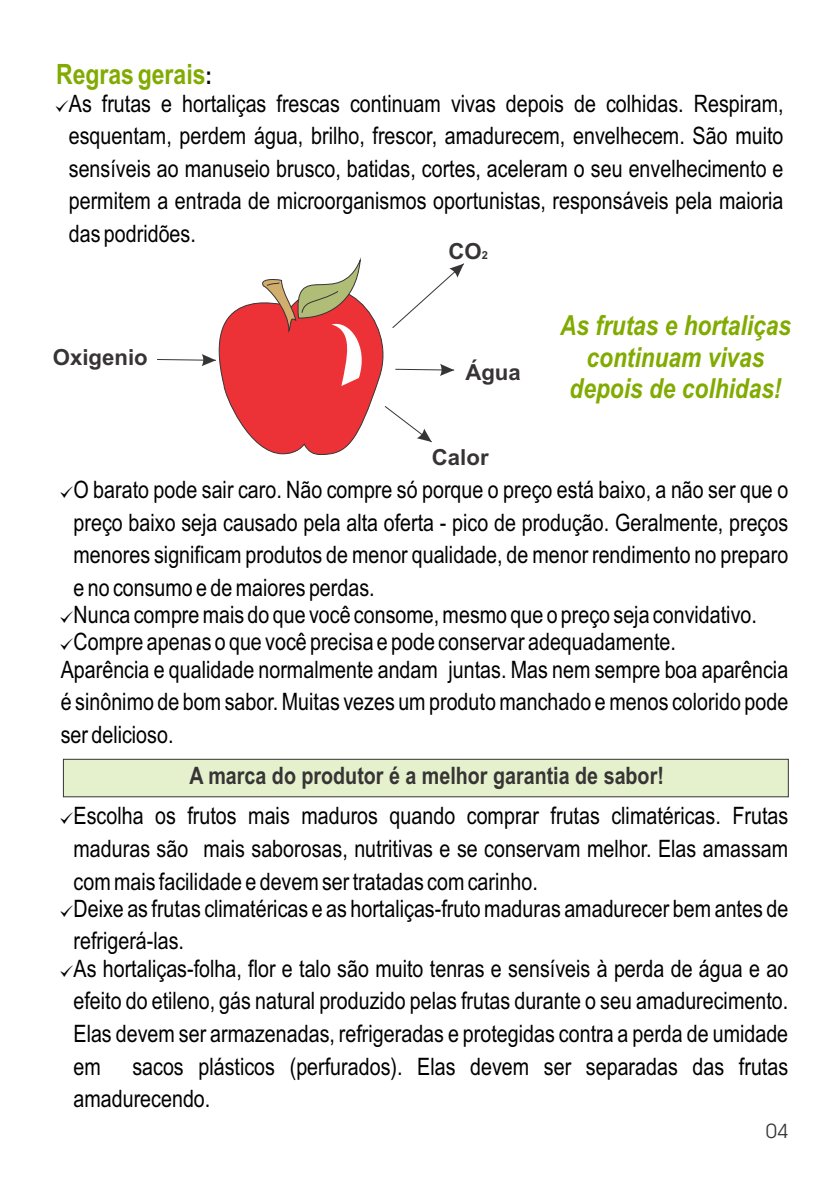
<style>
.page{position:relative;width:840px;height:1191px;background:#fff}
.page>*{position:absolute;margin:0;border:0;box-sizing:border-box;transform-origin:0 0}
.t1{font:700 28px "Arial Narrow";color:#81ab00}
.t2{font:italic 700 27.6px/31.8px "Arial Narrow";color:#81ab00;text-align:center}
.t3{font:24px/32.6px "Arial Narrow";color:#000;text-align:justify}
.t4{font:700 24px "Arial Narrow";color:#373435}
.t5{font:700 22.2px "Arial";color:#373435}
.t6{font:20px "Avant Garde IT Cby BT";color:#373435}
.s1{font-size:24px;color:#000}
.s2{font-size:11px}
</style>
<div class="page">
<div style="left:63px;top:759px;width:725px;height:38px;background:#e5f1cc"></div>
<svg style="left:157px;top:257px;width:307px;height:198px"></svg>
<p class="t1" style="left:56px;top:63px;width:157px">Regras gerais<span class="s1">:</span></p>
<p class="t3" style="left:69px;top:89px;width:715px">As frutas e hortaliças frescas continuam vivas depois de colhidas. Respiram, esquentam, perdem água, brilho, frescor, amadurecem, envelhecem. São muito sensíveis ao manuseio brusco, batidas, cortes, aceleram o seu envelhecimento e permitem a entrada de microorganismos oportunistas, responsáveis pela maioria das podridões.</p>
<p class="t5" style="left:448px;top:243px;width:41px">CO<span class="s2">2</span></p>
<p class="t5" style="left:53px;top:349px;width:96px">Oxigenio</p>
<p class="t5" style="left:465px;top:364px;width:57px">Água</p>
<p class="t5" style="left:431px;top:449px;width:58px">Calor</p>
<p class="t2" style="left:559px;top:312px;width:232px">As frutas e hortaliças continuam vivas depois de colhidas!</p>
<p class="t3" style="left:73px;top:475px;width:715px">O barato pode sair caro. Não compre só porque o preço está baixo, a não ser que o preço baixo seja causado pela alta oferta - pico de produção. Geralmente, preços menores significam produtos de menor qualidade, de menor rendimento no preparo e no consumo e de maiores perdas.</p>
<p class="t3" style="left:73px;top:601px;width:684px">Nunca compre mais do que você consome, mesmo que o preço seja convidativo.</p>
<p class="t3" style="left:73px;top:628px;width:603px">Compre apenas o que você precisa e pode conservar adequadamente.</p>
<p class="t3" style="left:61px;top:655px;width:728px">Aparência e qualidade normalmente andam juntas. Mas nem sempre boa aparência</p>
<p class="t3" style="left:61px;top:687px;width:728px">é sinônimo de bom sabor. Muitas vezes um produto manchado e menos colorido pode ser delicioso.</p>
<p class="t4" style="left:189px;top:766px;width:475px">A marca do produtor é a melhor garantia de sabor!</p>
<p class="t3" style="left:73px;top:802px;width:715px">Escolha os frutos mais maduros quando comprar frutas climatéricas. Frutas maduras são mais saborosas, nutritivas e se conservam melhor. Elas amassam com mais facilidade e devem ser tratadas com carinho.</p>
<p class="t3" style="left:73px;top:894px;width:715px">Deixe as frutas climatéricas e as hortaliças-fruto maduras amadurecer bem antes de refrigerá-las.</p>
<p class="t3" style="left:73px;top:954px;width:715px">As hortaliças-folha, flor e talo são muito tenras e sensíveis à perda de água e ao efeito do etileno, gás natural produzido pelas frutas durante o seu amadurecimento.<br>Elas devem ser armazenadas, refrigeradas e protegidas contra a perda de umidade em</p>
<p class="t3" style="left:73px;top:1052px;width:715px;text-indent:59px">sacos plásticos (perfurados). Elas devem ser separadas das frutas amadurecendo.</p>
<p class="t6" style="left:765px;top:1122px;width:24px">04</p>
</div>
